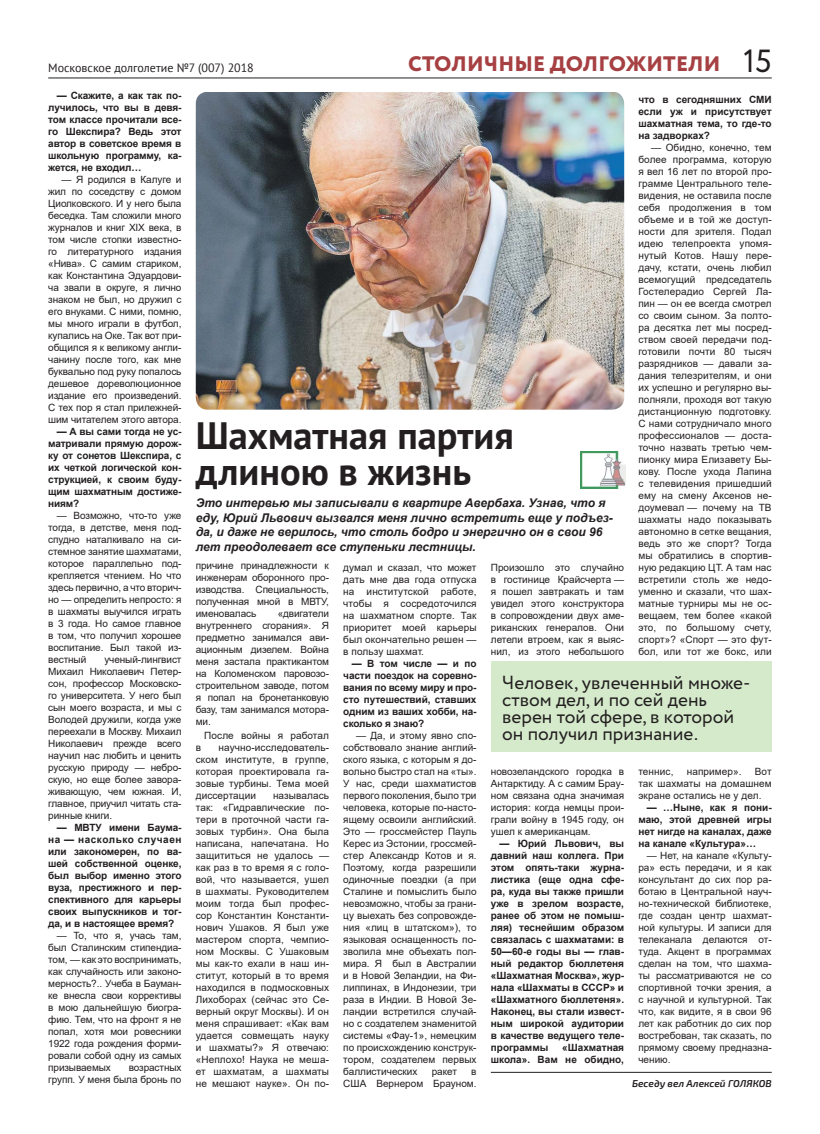
<style>
.page{position:relative;width:820px;height:1134px;background:#fff}
.page>*{position:absolute;margin:0;border:0;box-sizing:border-box;transform-origin:0 0}
.t1{font:700 38px/36px "PT Sans";color:#231f20}
.t2{font:32px "Circe";color:#231f20}
.t3{font:800 21px "Circe";letter-spacing:.01em;color:#a64042}
.t4{font:19px/17px "Circe";color:#231f20}
.t5{font:italic 700 12px/14.4px "Arial";color:#231f20}
.t6{font:12px "PT Sans";color:#231f20}
.t7{font:10px/12px "Arial";color:#231f20;text-align:justify}
.t8{font:700 10px/12px "Arial";letter-spacing:-.01em;color:#231f20;text-align:justify}
.t9{font:italic 600 10px "Exo 2";color:#231f20}
.s1{font-family:"Arial"}
</style>
<div class="page">
<hr style="left:48px;top:77px;width:723px;height:1px;background:#231f20">
<hr style="left:490px;top:1072px;width:281px;height:1px;background:#231f20">
<div style="left:490px;top:662px;width:281px;height:90px;background:#d5eacb"></div>
<img style="left:196px;top:93px;width:428px;height:317px">
<img style="left:580px;top:452px;width:45px;height:36px">
<p class="t6" style="left:48px;top:59px;width:207px">Московское долголетие №7 (007) 2018</p>
<h3 class="t3" style="left:408px;top:50px;width:314px">СТОЛИЧНЫЕ ДОЛГОЖИТЕЛИ</h3>
<h2 class="t2" style="left:742px;top:39px;width:30px">15</h2>
<p class="t8" style="left:48px;top:89px;width:135px;text-indent:9px">— Скажите, а как так по&shy;лучилось, что вы в девя&shy;том классе прочитали все&shy;го Шекспира? Ведь этот автор в советское время в школьную программу, ка&shy;жется, не входил…</p>
<p class="t7" style="left:48px;top:173px;width:135px;text-indent:13px">— Я родился в Калуге и жил по соседству с домом Циолковского. И у него была беседка. Там сложили много журналов и книг ХIХ века, в том числе стопки известно&shy;го литературного издания «Нива». С самим стариком, как Константина Эдуардови&shy;ча звали в округе, я лично знаком не был, но дружил с его внуками. С ними, помню, мы много играли в футбол, купались на Оке. Так вот при&shy;общился я к великому англи&shy;чанину после того, как мне буквально под руку попалось дешевое дореволюционное издание его произведений.<br>С тех пор я стал прилежней&shy;шим читателем этого автора.</p>
<p class="t8" style="left:48px;top:425px;width:135px;text-indent:9px">— А вы сами тогда не ус&shy;матривали прямую дорож&shy;ку от сонетов Шекспира, с их четкой логической кон&shy;струкцией, к своим буду&shy;щим шахматным достиже&shy;ниям?</p>
<p class="t7" style="left:48px;top:509px;width:135px;text-indent:9px">— Возможно, что-то уже тогда, в детстве, меня под&shy;спудно наталкивало на си&shy;стемное занятие шахматами, которое параллельно под&shy;крепляется чтением. Но что здесь первично, а что вторич&shy;но — определить непросто: я в шахматы выучился играть в 3 года. Но самое главное в том, что получил хорошее воспитание. Был такой из&shy;вестный</p>
<p class="t7" style="left:48px;top:653px;width:135px;text-indent:56px">ученый-лингвист Михаил Николаевич Петер&shy;сон, профессор Московско&shy;го университета. У него был сын моего возраста, и мы с Володей дружили, когда уже переехали в Москву. Михаил Николаевич прежде всего научил нас любить и ценить русскую природу — небро&shy;скую, но еще более завора&shy;живающую, чем южная. И, главное, приучил читать ста&shy;ринные книги.</p>
<p class="t8" style="left:48px;top:821px;width:135px;text-indent:9px">— МВТУ имени Баума&shy;на — насколько случаен или закономерен, по ва&shy;шей собственной оценке, был выбор именно этого вуза, престижного и пер&shy;спективного для карьеры своих выпускников и тог&shy;да, и в настоящее время?</p>
<p class="t7" style="left:48px;top:929px;width:135px;text-indent:9px">— То, что я, учась там, был Сталинским стипендиа&shy;том, — как это воспринимать, как случайность или законо&shy;мерность?.. Учеба в Бауман&shy;ке внесла свои коррективы в мою дальнейшую биогра&shy;фию. Тем, что на фронт я не попал, хотя мои ровесники 1922 года рождения форми&shy;ровали собой одну из самых призываемых</p>
<p class="t7" style="left:48px;top:1061px;width:135px;text-align:right">возрастных<br>групп. У меня была бронь по</p>
<p class="t8" style="left:638px;top:93px;width:135px">что в сегодняшних СМИ если уж и присутствует шахматная тема, то где-то на задворках?</p>
<p class="t7" style="left:638px;top:141px;width:135px;text-indent:13px">— Обидно, конечно, тем более программа, которую я вел 16 лет по второй про&shy;грамме Центрального теле&shy;видения, не оставила после себя продолжения в том объеме и в той же доступ&shy;ности для зрителя. Подал идею телепроекта упомя&shy;нутый Котов. Нашу пере&shy;дачу, кстати, очень любил всемогущий председатель Гостелерадио Сергей Ла&shy;пин — он ее всегда смотрел со своим сыном. За полто&shy;ра десятка лет мы посред&shy;ством своей передачи под&shy;готовили почти 80 тысяч разрядников — давали за&shy;дания телезрителям, и они их успешно и регулярно вы&shy;полняли, проходя вот такую дистанционную подготовку.<br>С нами сотрудничало много профессионалов — доста&shy;точно назвать третью чем&shy;пионку мира Елизавету Бы&shy;кову. После ухода Лапина с телевидения пришедший ему на смену Аксенов не&shy;доумевал — почему на ТВ шахматы надо показывать автономно в сетке вещания, ведь это же спорт? Тогда мы обратились в спортив&shy;ную редакцию ЦТ. А там нас встретили столь же недо&shy;уменно и сказали, что шах&shy;матные турниры мы не ос&shy;вещаем, тем более «какой это, по большому счету, спорт»? «Спорт — это фут&shy;бол, или тот же бокс, или</p>
<h1 class="t1" style="left:196px;top:417px;width:319px">Шахматная партия длиною в жизнь</h1>
<p class="t5" style="left:196px;top:496px;width:418px">Это интервью мы записывали в квартире Авербаха. Узнав, что я еду, Юрий Львович вызвался меня лично встретить еще у подъез&shy;да, и даже не верилось, что столь бодро и энергично он в свои 96 лет преодолевает все ступеньки лестницы.</p>
<p class="t7" style="left:196px;top:559px;width:135px">причине принадлежности к инженерам оборонного про&shy;изводства. Специальность, полученная мной в МВТУ, именовалась</p>
<p class="t7" style="left:490px;top:561px;width:135px">Произошло это случайно в гостинице Крайсчерта — я пошел завтракать и там увидел этого конструктора в сопровождении двух аме&shy;риканских генералов. Они летели втроем, как я выяс&shy;нил, из этого небольшого</p>
<p class="t7" style="left:343px;top:561px;width:135px">думал и сказал, что может дать мне два года отпуска на институтской работе, чтобы я сосредоточился на шахматном спорте. Так приоритет моей карьеры был окончательно решен — в пользу шахмат.</p>
<p class="t8" style="left:343px;top:657px;width:135px;text-indent:9px">— В том числе — и по части поездок на соревно&shy;вания по всему миру и про&shy;сто путешествий, ставших одним из ваших хобби, на&shy;сколько я знаю?</p>
<p class="t7" style="left:343px;top:729px;width:135px;text-indent:13px">— Да, и этому явно спо&shy;собствовало знание англий&shy;ского языка, с которым я до&shy;вольно быстро стал на «ты».<br>У нас, среди шахматистов первого поколения, было три человека, которые по-насто&shy;ящему освоили английский.<br>Это — гроссмейстер Пауль Керес из Эстонии, гроссмей&shy;стер Александр Котов и я.<br>Поэтому, когда разрешили одиночные поездки (а при Сталине и помыслить было невозможно, чтобы за грани&shy;цу выехать без сопровожде&shy;ния «лиц в штатском»), то языковая оснащенность по&shy;зволила мне объехать пол&shy;мира. Я был в Австралии и в Новой Зеландии, на Фи&shy;липпинах, в Индонезии, три раза в Индии. В Новой Зе&shy;ландии встретился случай&shy;но с создателем знаменитой системы «Фау-1», немецким по происхождению конструк&shy;тором, создателем первых баллистических</p>
<p class="t7" style="left:196px;top:607px;width:135px;text-indent:82px">«двигатели внутреннего сгорания». Я предметно занимался ави&shy;ационным дизелем. Война меня застала практикантом на Коломенском паровозо&shy;строительном заводе, потом я попал на бронетанковую базу, там занимался мотора&shy;ми.</p>
<p class="t7" style="left:204px;top:729px;width:126px">После войны я работал</p>
<p class="t7" style="left:196px;top:741px;width:7px">в</p>
<h3 class="t4" style="left:502px;top:674px;width:250px">Человек, увлеченный множе&shy;ством дел, и по сей день верен той сфере, в которой он получил признание<span class="s1">.</span></h3>
<p class="t7" style="left:196px;top:741px;width:135px;text-indent:23px">научно-исследователь&shy;ском институте, в группе, которая проектировала га&shy;зовые турбины. Тема моей диссертации</p>
<p class="t7" style="left:638px;top:765px;width:135px;text-indent:116px">Вот так шахматы на домашнем экране остались не у дел.</p>
<p class="t8" style="left:638px;top:801px;width:135px;text-indent:9px">— …Ныне, как я пони&shy;маю, этой древней игры нет нигде на каналах, даже на канале «Культура»…</p>
<p class="t7" style="left:638px;top:849px;width:135px;text-indent:9px">— Нет, на канале «Культу&shy;ра» есть передачи, и я как консультант до сих пор ра&shy;ботаю в Центральной науч&shy;но-технической библиотеке, где создан центр шахмат&shy;ной культуры. И записи для телеканала делаются от&shy;туда. Акцент в программах сделан на том, что шахма&shy;ты рассматриваются не со спортивной точки зрения, а с научной и культурной. Так что, как видите, я в свои 96 лет как работник до сих пор востребован, так сказать, по прямому своему предназна&shy;чению.</p>
<p class="t7" style="left:638px;top:765px;width:37px">теннис,</p>
<p class="t7" style="left:686px;top:765px;width:56px">например».</p>
<p class="t7" style="left:490px;top:765px;width:135px">новозеландского городка в Антарктиду. А с самим Брау&shy;ном связана одна значимая история: когда немцы прои&shy;грали войну в 1945 году, он ушел к американцам.</p>
<p class="t8" style="left:490px;top:837px;width:135px;text-indent:9px">— Юрий Львович, вы давний наш коллега. При этом опять-таки журна&shy;листика (еще одна сфе&shy;ра, куда вы также пришли уже в зрелом возрасте, ранее об этом не помыш&shy;ляя) теснейшим образом связалась с шахматами: в 50—60-е годы вы — глав&shy;ный редактор бюллетеня «Шахматная Москва», жур&shy;нала «Шахматы в СССР» и «Шахматного бюллетеня».<br>Наконец, вы стали извест&shy;ным широкой аудитории в качестве ведущего теле&shy;программы</p>
<p class="t7" style="left:196px;top:789px;width:135px;text-indent:77px">называлась так: «Гидравлические по&shy;тери в проточной части га&shy;зовых турбин». Она была написана, напечатана. Но защититься не удалось — как раз в то время я с голо&shy;вой, что называется, ушел в шахматы. Руководителем моим тогда был профес&shy;сор Константин Константи&shy;нович Ушаков. Я был уже мастером спорта, чемпио&shy;ном Москвы. С Ушаковым мы как-то ехали в наш ин&shy;ститут, который в то время находился в подмосковных Лихоборах (сейчас это Се&shy;верный округ Москвы). И он меня спрашивает: «Как вам удается совмещать науку и шахматы?» Я отвечаю: «Неплохо! Наука не меша&shy;ет шахматам, а шахматы не мешают науке». Он по-</p>
<p class="t8" style="left:490px;top:1041px;width:135px;text-align:right">«Шахматная<br>школа». Вам не обидно,</p>
<p class="t7" style="left:431px;top:1065px;width:27px">ракет</p>
<p class="t7" style="left:343px;top:1065px;width:135px;text-align:right">в<br>США Вернером Брауном.</p>
<p class="t9" style="left:632px;top:1078px;width:141px">Беседу вел Алексей ГОЛЯКОВ</p>
</div>
